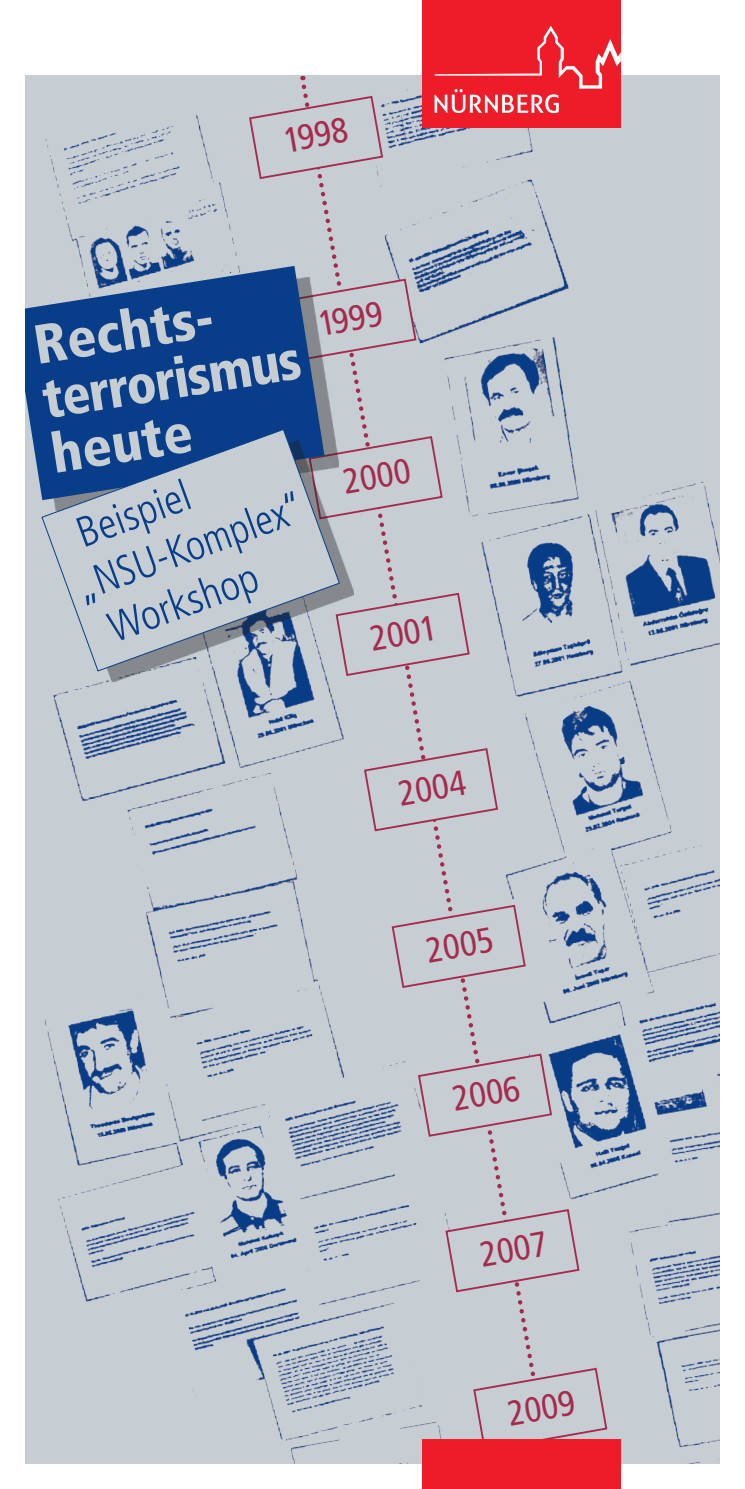
<style>
.page{position:relative;width:745px;height:1489px;background:#fff}
.page>*{position:absolute;margin:0;border:0;box-sizing:border-box;transform-origin:0 0}
.t1{font:900 condensed 55px/55.2px "Frutiger";color:#c6ced4}
.t2{font:300 condensed 42.5px "Frutiger";color:#083e89}
.t3{font:condensed 35.25px "Frutiger";color:#a52b4c}
</style>
<div class="page">
<img style="left:25px;top:75px;width:306px;height:1388px">
<img style="left:331px;top:74px;width:388px;height:1389px">
<svg style="left:298px;top:82px;width:257px;height:1381px;background:#bec6cf"></svg>
<svg style="left:248px;top:95px;width:136px;height:85px;background:#c3c3cb"></svg>
<svg style="left:338px;top:277px;width:79px;height:86px;background:#c3c3cb"></svg>
<svg style="left:340px;top:435px;width:103px;height:85px;background:#c3c3cb"></svg>
<svg style="left:354px;top:591px;width:116px;height:86px;background:#c4c4cc"></svg>
<svg style="left:362px;top:747px;width:137px;height:85px;background:#c3c3cb"></svg>
<svg style="left:390px;top:903px;width:136px;height:86px;background:#c3c3cb"></svg>
<svg style="left:416px;top:1052px;width:137px;height:85px;background:#c3c3cb"></svg>
<svg style="left:444px;top:1207px;width:136px;height:86px;background:#c3c3cb"></svg>
<svg style="left:472px;top:1366px;width:136px;height:73px;background:#c4c4cc"></svg>
<div style="left:422px;top:1439px;width:198px;height:49px;background:#ee1c28"></div>
<div style="left:422px;top:0;width:198px;height:128px;background:#ee1c28"></div>
<svg style="left:434px;top:26px;width:186px;height:87px"></svg>
<div style="left:26px;top:276px;width:312px;height:235px;background:#231f20;opacity:.4"></div>
<svg style="left:25px;top:266px;width:299px;height:234px;background:#275493"></svg>
<div style="left:55px;top:439px;width:299px;height:243px;background:#231f20;opacity:.4"></div>
<svg style="left:41px;top:428px;width:299px;height:244px;background:#9dadbf"></svg>
<p class="t3" style="left:281px;top:120px;width:66px;rotate:-10deg">1998</p>
<h1 class="t1" style="left:30px;top:318px;width:262px;rotate:-9deg">Rechts&shy;terrorismus heute</h1>
<p class="t2" style="left:70px;top:511px;width:120px;rotate:-20deg">Beispiel</p>
<p class="t2" style="left:68px;top:565px;width:242px;rotate:-20deg">„NSU-Komplex“</p>
<p class="t2" style="left:102px;top:606px;width:157px;rotate:-20deg">Workshop</p>
<p class="t3" style="left:315px;top:304px;width:66px;rotate:-10deg">1999</p>
<p class="t3" style="left:339px;top:461px;width:69px;rotate:-10deg">2000</p>
<p class="t3" style="left:366px;top:618px;width:69px;rotate:-10deg">2001</p>
<p class="t3" style="left:395px;top:773px;width:69px;rotate:-10deg">2004</p>
<p class="t3" style="left:422px;top:930px;width:69px;rotate:-10deg">2005</p>
<p class="t3" style="left:449px;top:1079px;width:69px;rotate:-10deg">2006</p>
<p class="t3" style="left:476px;top:1234px;width:69px;rotate:-10deg">2007</p>
<p class="t3" style="left:504px;top:1393px;width:69px;rotate:-10deg">2009</p>
</div>
